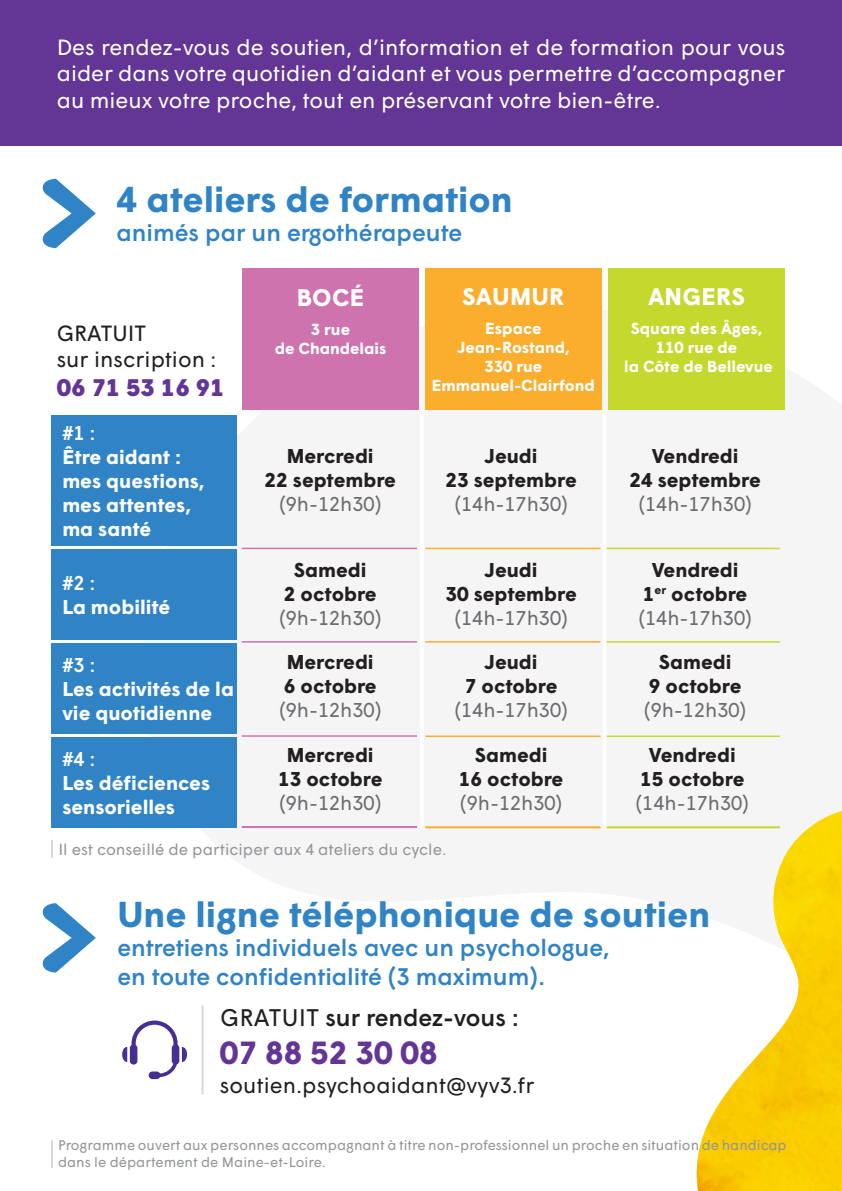
<style>
.page{position:relative;width:842px;height:1191px;background:#fff}
.page>*{position:absolute;margin:0;border:0;box-sizing:border-box;transform-origin:0 0}
.t1{font:700 36px "Wigrum";color:#3084c5}
.t2{font:700 32px "Wigrum";color:#633695}
.t3{font:500 24px "Wigrum";color:#3084c5}
.t4{font:500 24px "Wigrum";color:#231f20}
.t5{font:700 24px "Wigrum";letter-spacing:.01em;color:#fff}
.t6{font:900 24px "Wigrum";color:#633695}
.t7{font:22px/26.4px "Wigrum";color:#fff;text-align:justify}
.t8{font:22px "Wigrum";color:#231f20}
.t9{font:700 20px "Wigrum";color:#231f20}
.t10{font:20px/24px "Wigrum";color:#6c6d70}
.t11{font:700 20px/24px "Wigrum";color:#fff}
.t12{font:500 20px "Wigrum";color:#fff}
.t13{font:700 16px "Wigrum";color:#fff}
.t14{font:16px "Wigrum";color:#939598}
.t15{font:14px/16.8px "Wigrum";color:#939598}
.s1{font-weight:700;color:#231f20}
.s2{font-weight:400}
</style>
<div class="page">
<div style="left:103px;top:415px;width:677px;height:414px;background:#f5f5f5"></div>
<div style="left:0;top:0;width:842px;height:146px;background:#633695"></div>
<div style="left:242px;top:268px;width:177px;height:142px;background:#ce73ae"></div>
<div style="left:51px;top:416px;width:185px;height:130px;background:#3084c5"></div>
<div style="left:51px;top:549px;width:185px;height:91px;background:#3084c5"></div>
<div style="left:51px;top:643px;width:185px;height:91px;background:#3084c5"></div>
<div style="left:51px;top:737px;width:185px;height:91px;background:#3084c5"></div>
<div style="left:425px;top:268px;width:177px;height:142px;background:#fbad2e"></div>
<div style="left:608px;top:268px;width:177px;height:142px;background:#c4d82d"></div>
<hr style="left:242px;top:547px;width:175px;height:2px;background:#ce73ae">
<hr style="left:425px;top:547px;width:175px;height:2px;background:#fbad2e">
<hr style="left:605px;top:547px;width:175px;height:2px;background:#c4d82d">
<hr style="left:425px;top:641px;width:175px;height:1px;background:#fbad2e">
<hr style="left:605px;top:641px;width:175px;height:1px;background:#c4d82d">
<hr style="left:425px;top:735px;width:175px;height:2px;background:#fbad2e">
<hr style="left:605px;top:735px;width:175px;height:2px;background:#c4d82d">
<hr style="left:425px;top:826px;width:175px;height:2px;background:#fbad2e">
<hr style="left:605px;top:826px;width:175px;height:2px;background:#c4d82d">
<hr style="left:242px;top:641px;width:175px;height:1px;background:#ce73ae">
<hr style="left:242px;top:735px;width:175px;height:1px;background:#ce73ae">
<hr style="left:242px;top:826px;width:175px;height:2px;background:#ce73ae">
<hr style="left:420px;top:410px;width:4px;height:418px;background:#fff">
<hr style="left:603px;top:410px;width:4px;height:418px;background:#fff">
<svg style="left:42px;top:179px;width:54px;height:69px"></svg>
<svg style="left:42px;top:903px;width:54px;height:69px"></svg>
<img style="left:696px;top:811px;width:146px;height:380px">
<svg style="left:122px;top:1020px;width:65px;height:59px"></svg>
<hr style="left:202px;top:1005px;width:2px;height:89px;background:#d9d9d9">
<svg style="left:51px;top:840px;width:2px;height:17px"></svg>
<hr style="left:51px;top:1141px;width:2px;height:26px;background:#d9d9d9">
<p class="t7" style="left:57px;top:32px;width:730px">Des rendez-vous de soutien, d’information et de formation pour vous aider dans votre quotidien d’aidant et vous permettre d’accompagner au mieux votre proche, tout en préservant votre bien-être.</p>
<p class="t1" style="left:117px;top:172px;width:398px">4 ateliers de formation</p>
<p class="t3" style="left:117px;top:214px;width:347px">animés par un ergothérapeute</p>
<p class="t8" style="left:57px;top:316px;width:91px">GRATUIT</p>
<p class="t8" style="left:57px;top:343px;width:161px">sur inscription :</p>
<p class="t6" style="left:57px;top:369px;width:169px">06 71 53 16 91</p>
<p class="t12" style="left:62px;top:418px;width:35px">#1 :</p>
<p class="t11" style="left:62px;top:444px;width:120px">Être aidant :</p>
<p class="t11" style="left:62px;top:468px;width:144px">mes questions, mes attentes,</p>
<p class="t11" style="left:62px;top:516px;width:90px">ma santé</p>
<p class="t12" style="left:62px;top:568px;width:35px">#2 :</p>
<p class="t11" style="left:62px;top:594px;width:110px">La mobilité</p>
<p class="t12" style="left:62px;top:650px;width:35px">#3 :</p>
<p class="t11" style="left:62px;top:675px;width:173px">Les activités de la</p>
<p class="t11" style="left:62px;top:699px;width:151px">vie quotidienne</p>
<p class="t12" style="left:62px;top:744px;width:35px">#4 :</p>
<p class="t11" style="left:62px;top:769px;width:149px">Les déficiences</p>
<p class="t11" style="left:62px;top:793px;width:114px">sensorielles</p>
<p class="t5" style="left:297px;top:279px;width:69px">BOCÉ</p>
<p class="t13" style="left:311px;top:317px;width:41px">3 rue</p>
<p class="t13" style="left:275px;top:336px;width:113px">de Chandelais</p>
<p class="t9" style="left:287px;top:441px;width:88px">Mercredi</p>
<p class="t9" style="left:265px;top:465px;width:133px">22 septembre</p>
<p class="t10" style="left:279px;top:490px;width:104px">(9h-12h30)</p>
<p class="t9" style="left:294px;top:554px;width:74px">Samedi</p>
<p class="t10" style="left:279px;top:580px;width:104px"><span class="s1">2 octobre </span>(9h-12h30)</p>
<p class="t9" style="left:287px;top:647px;width:88px">Mercredi</p>
<p class="t9" style="left:284px;top:671px;width:94px">6 octobre</p>
<p class="t10" style="left:279px;top:697px;width:104px">(9h-12h30)</p>
<p class="t9" style="left:287px;top:739px;width:88px">Mercredi</p>
<p class="t9" style="left:278px;top:763px;width:106px">13 octobre</p>
<p class="t10" style="left:279px;top:789px;width:104px">(9h-12h30)</p>
<p class="t5" style="left:462px;top:278px;width:104px">SAUMUR</p>
<p class="t13" style="left:485px;top:316px;width:58px">Espace</p>
<p class="t13" style="left:457px;top:335px;width:114px">Jean-Rostand,</p>
<p class="t13" style="left:484px;top:354px;width:59px">330 rue</p>
<p class="t13" style="left:432px;top:373px;width:164px">Emmanuel-Clairfond</p>
<p class="t9" style="left:485px;top:441px;width:55px">Jeudi</p>
<p class="t9" style="left:445px;top:465px;width:133px">23 septembre</p>
<p class="t10" style="left:454px;top:490px;width:115px">(14h-17h30)</p>
<p class="t9" style="left:485px;top:554px;width:55px">Jeudi</p>
<p class="t9" style="left:445px;top:578px;width:133px">30 septembre</p>
<p class="t10" style="left:454px;top:604px;width:115px">(14h-17h30)</p>
<p class="t9" style="left:485px;top:647px;width:55px">Jeudi</p>
<p class="t10" style="left:454px;top:673px;width:115px;text-align:center"><span class="s1">7 octobre </span>(14h-17h30)</p>
<p class="t9" style="left:475px;top:739px;width:74px">Samedi</p>
<p class="t9" style="left:459px;top:763px;width:106px">16 octobre</p>
<p class="t10" style="left:460px;top:789px;width:104px">(9h-12h30)</p>
<p class="t14" style="left:58px;top:837px;width:390px">Il est conseillé de participer aux 4 ateliers du cycle.</p>
<p class="t5" style="left:648px;top:278px;width:98px">ANGERS</p>
<p class="t13" style="left:631px;top:316px;width:133px">Square des Âges,</p>
<p class="t13" style="left:656px;top:335px;width:83px">110 rue de</p>
<p class="t13" style="left:624px;top:354px;width:150px">la Côte de Bellevue</p>
<p class="t9" style="left:652px;top:441px;width:88px">Vendredi</p>
<p class="t9" style="left:629px;top:465px;width:133px">24 septembre</p>
<p class="t10" style="left:638px;top:490px;width:115px">(14h-17h30)</p>
<p class="t9" style="left:652px;top:554px;width:88px">Vendredi</p>
<p class="t9" style="left:643px;top:578px;width:106px">1<sup>er</sup> octobre</p>
<p class="t10" style="left:638px;top:604px;width:115px">(14h-17h30)</p>
<p class="t9" style="left:659px;top:647px;width:74px">Samedi</p>
<p class="t10" style="left:644px;top:673px;width:104px"><span class="s1">9 octobre </span>(9h-12h30)</p>
<p class="t9" style="left:649px;top:739px;width:88px">Vendredi</p>
<p class="t9" style="left:640px;top:763px;width:106px">15 octobre</p>
<p class="t10" style="left:635px;top:789px;width:115px">(14h-17h30)</p>
<p class="t1" style="left:117px;top:887px;width:594px">Une ligne téléphonique de soutien</p>
<p class="t3" style="left:117px;top:929px;width:494px">entretiens individuels avec un psychologue,</p>
<p class="t3" style="left:117px;top:958px;width:429px">en toute confidentialité (3 maximum).</p>
<p class="t4" style="left:220px;top:999px;width:301px"><span class="s2">GRATUIT</span> sur rendez-vous :</p>
<p class="t2" style="left:220px;top:1028px;width:219px">07 88 52 30 08</p>
<p class="t8" style="left:220px;top:1068px;width:316px">soutien.psychoaidant@vyv3.fr</p>
<p class="t15" style="left:58px;top:1136px;width:730px">Programme ouvert aux personnes accompagnant à titre non-professionnel un proche en situation de handicap dans le département de Maine-et-Loire.</p>
</div>
